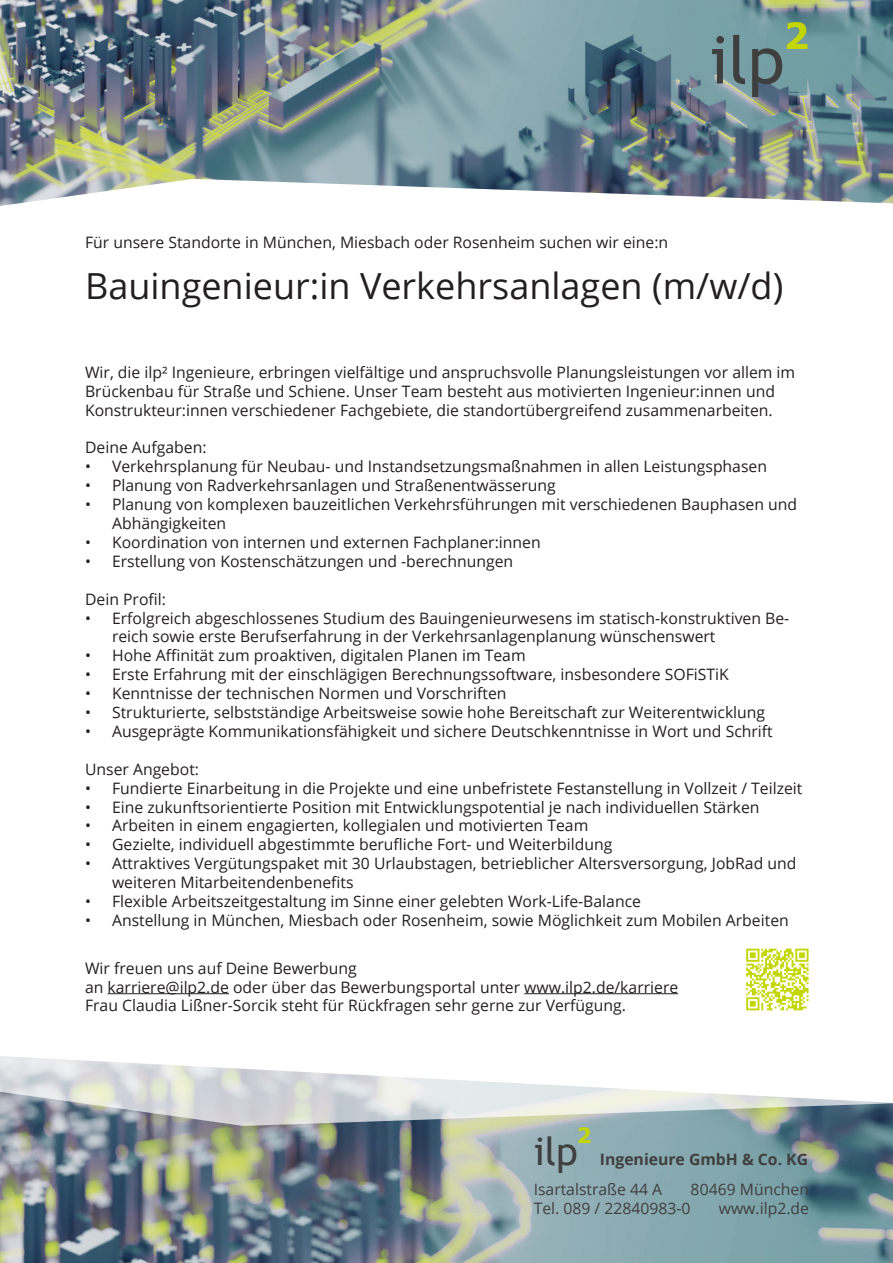
<style>
.page{position:relative;width:893px;height:1263px;background:#fff}
.page>*{position:absolute;margin:0;border:0;box-sizing:border-box;transform-origin:0 0}
.t1{font:66px "Trebuchet MS";color:#3f3f3f}
.t2{font:39px "Trebuchet MS";color:#3f3f3f}
.t3{font:36px "Open Sans";color:#231f20}
.t4{font:700 36px "Verdana";color:#c4d600}
.t5{font:700 21px "Verdana";color:#c4d600}
.t6{font:15.75px/18.9px "Open Sans";color:#231f20}
.t7{font:15.75px "Open Sans";color:#3f3f3f}
.t8{font:700 15.75px "Open Sans";color:#3f3f3f}
</style>
<div class="page">
<img style="left:0;top:1126px;width:893px;height:137px">
<svg style="left:0;top:993px;width:893px;height:133px"></svg>
<img style="left:0;top:0;width:893px;height:179px">
<hr style="left:108px;top:993px;width:121px;height:1px;background:#231f20">
<hr style="left:524px;top:993px;width:154px;height:1px;background:#231f20">
<svg style="left:0;top:179px;width:893px;height:27px"></svg>
<img style="left:745px;top:948px;width:72px;height:67px">
<p class="t4" style="left:784px;top:10px;width:27px">2</p>
<p class="t1" style="left:709px;top:19px;width:77px">ilp</p>
<p class="t6" style="left:85px;top:232px;width:585px">Für unsere Standorte in München, Miesbach oder Rosenheim suchen wir eine:n</p>
<p class="t3" style="left:85px;top:261px;width:700px">Bauingenieur:in Verkehrsanlagen (m/w/d)</p>
<p class="t6" style="left:85px;top:362px;width:712px">Wir, die ilp² Ingenieure, erbringen vielfältige und anspruchsvolle Planungsleistungen vor allem im<br>Brückenbau für Straße und Schiene. Unser Team besteht aus motivierten Ingenieur:innen und<br>Konstrukteur:innen verschiedener Fachgebiete, die standortübergreifend zusammenarbeiten.</p>
<p class="t6" style="left:85px;top:438px;width:123px">Deine Aufgaben:</p>
<p class="t6" style="left:85px;top:457px;width:683px">• Verkehrsplanung für Neubau- und Instandsetzungsmaßnahmen in allen Leistungsphasen</p>
<p class="t6" style="left:85px;top:476px;width:472px">• Planung von Radverkehrsanlagen und Straßenentwässerung</p>
<p class="t6" style="left:112px;top:494px;width:687px;text-indent:-27px">• Planung von komplexen bauzeitlichen Verkehrsführungen mit verschiedenen Bauphasen und<br>Abhängigkeiten</p>
<p class="t6" style="left:85px;top:532px;width:457px">• Koordination von internen und externen Fachplaner:innen</p>
<p class="t6" style="left:85px;top:551px;width:430px">• Erstellung von Kostenschätzungen und -berechnungen</p>
<p class="t6" style="left:85px;top:589px;width:82px">Dein Profil:</p>
<p class="t6" style="left:112px;top:608px;width:679px;text-indent:-27px">• Erfolgreich abgeschlossenes Studium des Bauingenieurwesens im statisch-konstruktiven Be&shy;reich sowie erste Berufserfahrung in der Verkehrsanlagenplanung wünschenswert</p>
<p class="t6" style="left:85px;top:646px;width:442px">• Hohe Affinität zum proaktiven, digitalen Planen im Team</p>
<p class="t6" style="left:85px;top:665px;width:645px">• Erste Erfahrung mit der einschlägigen Berechnungssoftware, insbesondere SOFiSTiK</p>
<p class="t6" style="left:85px;top:683px;width:423px">• Kenntnisse der technischen Normen und Vorschriften</p>
<p class="t6" style="left:85px;top:702px;width:682px">• Strukturierte, selbstständige Arbeitsweise sowie hohe Bereitschaft zur Weiterentwicklung</p>
<p class="t6" style="left:85px;top:721px;width:689px">• Ausgeprägte Kommunikationsfähigkeit und sichere Deutschkenntnisse in Wort und Schrift</p>
<p class="t6" style="left:85px;top:759px;width:116px">Unser Angebot:</p>
<p class="t6" style="left:85px;top:778px;width:719px">• Fundierte Einarbeitung in die Projekte und eine unbefristete Festanstellung in Vollzeit / Teilzeit</p>
<p class="t6" style="left:85px;top:797px;width:676px">• Eine zukunftsorientierte Position mit Entwicklungspotential je nach individuellen Stärken</p>
<p class="t6" style="left:85px;top:816px;width:505px">• Arbeiten in einem engagierten, kollegialen und motivierten Team</p>
<p class="t6" style="left:85px;top:835px;width:529px">• Gezielte, individuell abgestimmte berufliche Fort- und Weiterbildung</p>
<p class="t6" style="left:112px;top:854px;width:686px;text-indent:-27px">• Attraktives Vergütungspaket mit 30 Urlaubstagen, betrieblicher Altersversorgung, JobRad und weiteren Mitarbeitendenbenefits</p>
<p class="t6" style="left:85px;top:891px;width:557px">• Flexible Arbeitszeitgestaltung im Sinne einer gelebten Work-Life-Balance</p>
<p class="t6" style="left:85px;top:910px;width:705px">• Anstellung in München, Miesbach oder Rosenheim, sowie Möglichkeit zum Mobilen Arbeiten</p>
<p class="t6" style="left:85px;top:958px;width:273px">Wir freuen uns auf Deine Bewerbung</p>
<p class="t6" style="left:85px;top:977px;width:595px">an karriere@ilp2.de oder über das Bewerbungsportal unter www.ilp2.de/karriere</p>
<p class="t6" style="left:85px;top:996px;width:543px">Frau Claudia Lißner-Sorcik steht für Rückfragen sehr gerne zur Verfügung.</p>
<p class="t5" style="left:577px;top:1120px;width:16px">2</p>
<p class="t2" style="left:534px;top:1126px;width:46px">ilp</p>
<p class="t8" style="left:600px;top:1148px;width:210px">Ingenieure GmbH &amp; Co. KG</p>
<p class="t7" style="left:534px;top:1179px;width:130px">Isartalstraße 44 A</p>
<p class="t7" style="left:534px;top:1198px;width:158px">Tel. 089 / 22840983-0</p>
<p class="t7" style="left:691px;top:1179px;width:120px">80469 München</p>
<p class="t7" style="left:719px;top:1198px;width:92px">www.ilp2.de</p>
</div>
